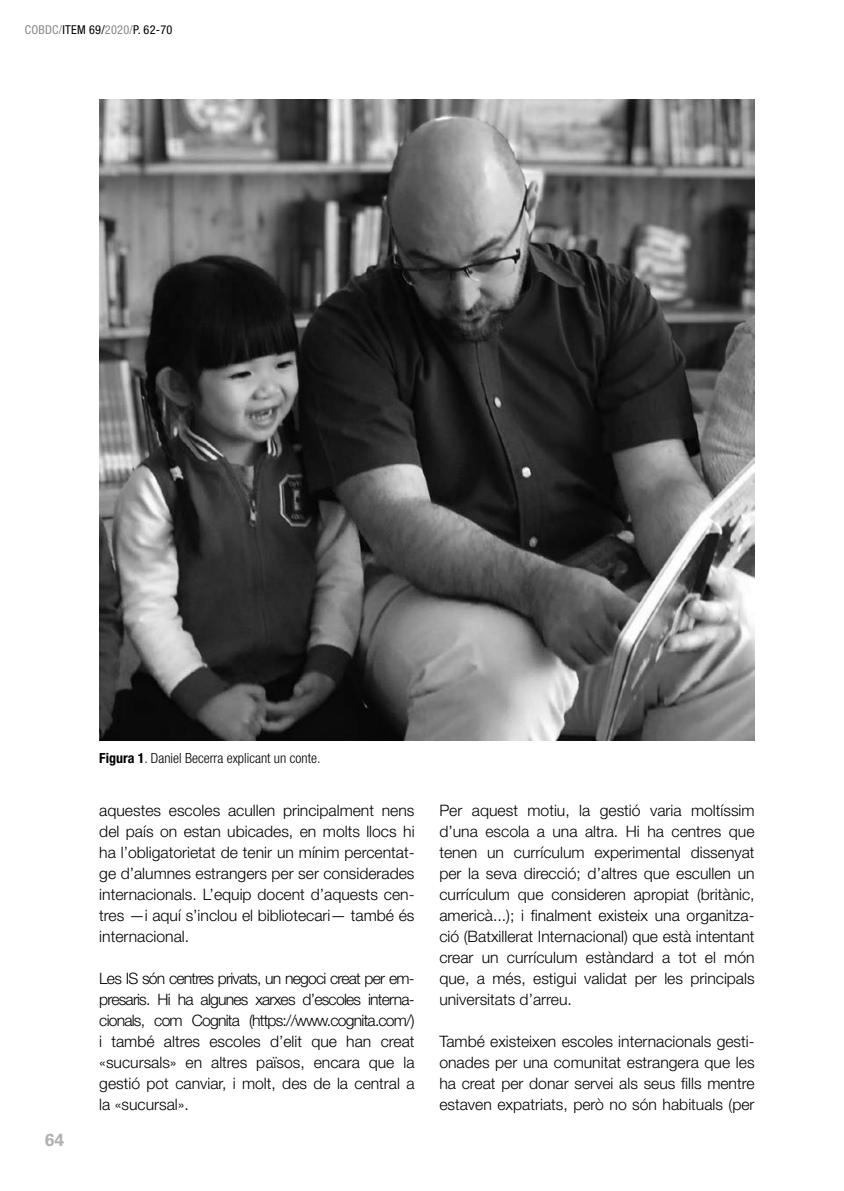
<style>
.page{position:relative;width:844px;height:1191px;background:#fff}
.page>*{position:absolute;margin:0;border:0;box-sizing:border-box;transform-origin:0 0}
.t1{font:700 17.5px "Univers LT Std";color:#b3b2b2}
.t2{font:300 15.75px/21px "Helvetica Neue LT Std";color:#000;text-align:justify}
.t3{font:300 condensed 14px "Helvetica Neue LT Std";color:#000}
.t4{font:condensed 12.25px "Helvetica Neue LT Std";letter-spacing:.02em;color:#000}
.s1{color:#878787}
.s2{font-weight:700}
</style>
<div class="page">
<img style="left:99px;top:99px;width:655px;height:641px">
<p class="t4" style="left:25px;top:22px;width:149px"><span class="s1">COBDC/</span>ITEM 69/<span class="s1">2020/</span>P. 62-70</p>
<p class="t1" style="left:45px;top:1129px;width:21px">64</p>
<p class="t3" style="left:99px;top:750px;width:222px"><span class="s2">Figura 1</span>. Daniel Becerra explicant un conte.</p>
<p class="t2" style="left:99px;top:799px;width:317px">aquestes escoles acullen principalment nens del país on estan ubicades, en molts llocs hi ha l’obligatorietat de tenir un mínim percentat&shy;ge d’alumnes estrangers per ser considerades internacionals. L’equip docent d’aquests cen&shy;tres —i aquí s’inclou el bibliotecari— també és internacional.</p>
<p class="t2" style="left:99px;top:967px;width:317px">Les IS són centres privats, un negoci creat per em&shy;presaris. Hi ha algunes xarxes d’escoles interna&shy;cionals, com Cognita (https://www.cognita.com/) i també altres escoles d’elit que han creat «sucursals» en altres països, encara que la gestió pot canviar, i molt, des de la central a la «sucursal».</p>
<p class="t2" style="left:439px;top:799px;width:317px">Per aquest motiu, la gestió varia moltíssim d’una escola a una altra. Hi ha centres que tenen un currículum experimental dissenyat per la seva direcció; d’altres que escullen un currículum que consideren apropiat (britànic, americà...); i finalment existeix una organitza&shy;ció (Batxillerat Internacional) que està intentant crear un currículum estàndard a tot el món que, a més, estigui validat per les principals universitats d’arreu.</p>
<p class="t2" style="left:439px;top:1030px;width:316px">També existeixen escoles internacionals gesti&shy;onades per una comunitat estrangera que les ha creat per donar servei als seus fills mentre estaven expatriats, però no són habituals (per</p>
</div>
